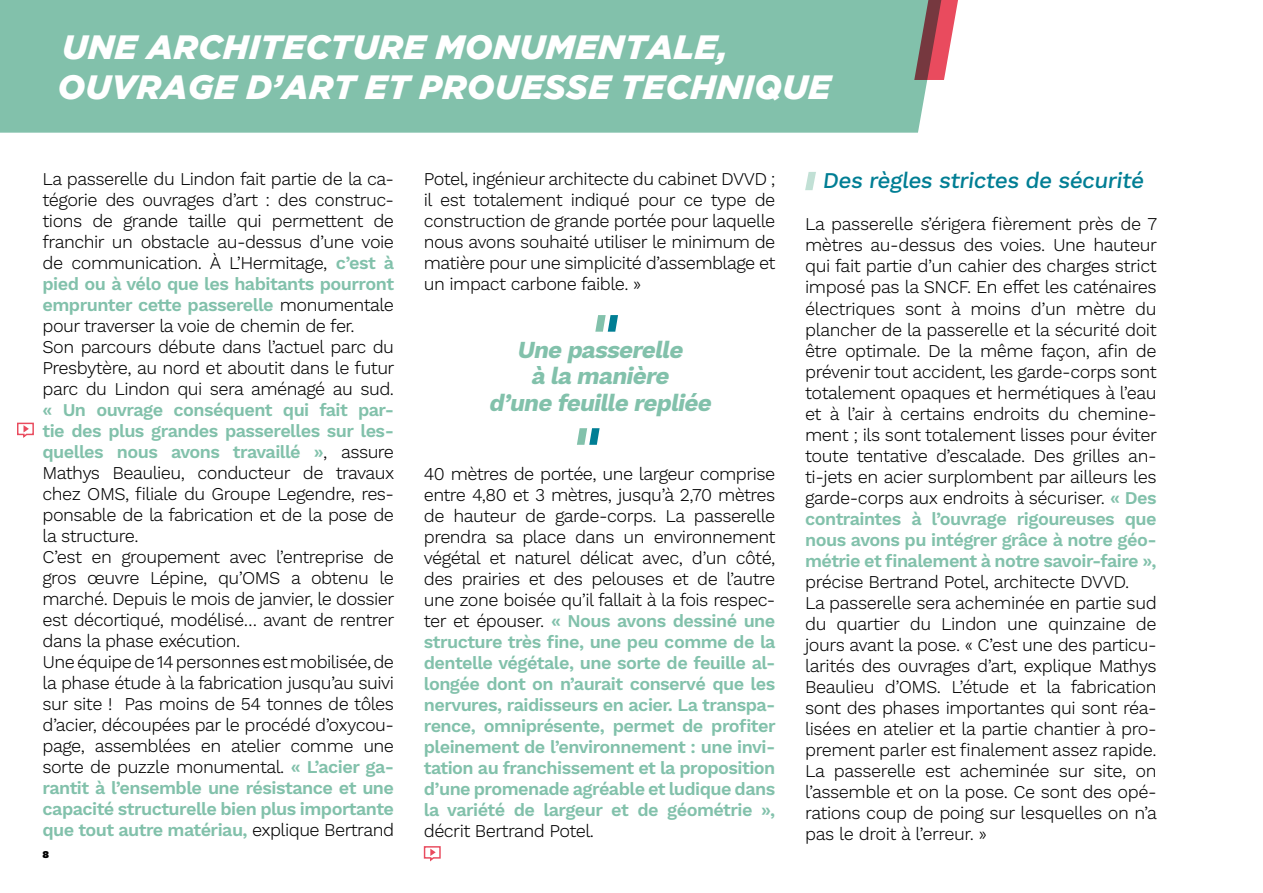
<style>
.page{position:relative;width:1263px;height:893px;background:#fff}
.page>*{position:absolute;margin:0;border:0;box-sizing:border-box;transform-origin:0 0}
.t1{font:italic 900 33.6px/40.3px "Gotham";letter-spacing:.015em;color:#fff}
.t2{font:italic 700 24px/26.4px "Work Sans";color:#82c1ab;text-align:center}
.t3{font:500 22.5px "Work Sans";color:#007e94}
.t4{font:300 18px/21px "Work Sans";letter-spacing:-.03em;color:#000}
.t5{font:600 18px/21px "Work Sans";letter-spacing:-.03em;color:#82c1ab;text-align:justify}
.t6{font:900 10.5px "Work Sans";color:#000}
.s1{font-weight:600;color:#82c1ab}
.s2{font-weight:300;color:#000}
</style>
<div class="page">
<svg style="left:805px;top:172px;width:11px;height:18px"></svg>
<div style="left:0;top:0;width:928px;height:133px;background:#82c1ab"></div>
<svg style="left:914px;top:0;width:44px;height:80px;background:#b9757b"></svg>
<svg style="left:595px;top:315px;width:23px;height:17px"></svg>
<svg style="left:577px;top:428px;width:23px;height:17px"></svg>
<svg style="left:423px;top:846px;width:18px;height:16px"></svg>
<svg style="left:17px;top:422px;width:17px;height:16px"></svg>
<h1 class="t1" style="left:58px;top:26px;width:775px">UNE ARCHITECTURE MONUMENTALE,<br>OUVRAGE D’ART ET PROUESSE TECHNIQUE</h1>
<p class="t4" style="left:43px;top:169px;width:353px">La passerelle du Lindon fait partie de la ca&shy;tégorie des ouvrages d’art : des construc&shy;tions de grande taille qui permettent de franchir un obstacle au-dessus d’une voie de communication. À L’Hermitage, <span class="s1">c’est à pied ou à vélo que les habitants pourront emprunter cette passerelle</span> monumentale pour traverser la voie de chemin de fer.<br>Son parcours débute dans l’actuel parc du Presbytère, au nord et aboutit dans le futur parc du Lindon qui sera aménagé au sud.</p>
<p class="t4" style="left:43px;top:400px;width:353px"><span class="s1">« Un ouvrage conséquent qui fait par&shy;tie des plus grandes passerelles sur les&shy;quelles nous avons travaillé »</span>, assure Mathys Beaulieu, conducteur de travaux chez OMS, filiale du Groupe Legendre, res&shy;ponsable de la fabrication et de la pose de la structure.<br>C’est en groupement avec l’entreprise de gros œuvre Lépine, qu’OMS a obtenu le marché. Depuis le mois de janvier, le dossier est décortiqué, modélisé… avant de rentrer dans la phase exécution.<br>Une équipe de 14 personnes est mobilisée, de la phase étude à la fabrication jusqu’au suivi sur site ! Pas moins de 54 tonnes de tôles d’acier, découpées par le procédé d’oxycou&shy;page, assemblées en atelier comme une sorte de puzzle monumental. <span class="s1">« L’acier ga&shy;rantit à l’ensemble une résistance et une capacité structurelle bien plus importante que tout autre matériau,</span> explique Bertrand</p>
<p class="t6" style="left:43px;top:849px;width:8px">8</p>
<p class="t4" style="left:424px;top:169px;width:353px;text-align:justify">Potel, ingénieur architecte du cabinet DVVD ; il est totalement indiqué pour ce type de construction de grande portée pour laquelle nous avons souhaité utiliser le minimum de matière pour une simplicité d’assemblage et un impact carbone faible. »</p>
<h2 class="t2" style="left:488px;top:338px;width:229px">Une passerelle<br>à la manière<br>d’une feuille repliée</h2>
<p class="t5" style="left:424px;top:464px;width:353px"><span class="s2">40 mètres de portée, une largeur comprise entre 4,80 et 3 mètres, jusqu’à 2,70 mètres de hauteur de garde-corps. La passerelle prendra sa place dans un environnement végétal et naturel délicat avec, d’un côté, des prairies et des pelouses et de l’autre une zone boisée qu’il fallait à la fois respec&shy;ter et épouser.</span> « Nous avons dessiné une structure très fine, une peu comme de la dentelle végétale, une sorte de feuille al&shy;longée dont on n’aurait conservé que les nervures, raidisseurs en acier. La transpa&shy;rence, omniprésente, permet de profiter pleinement de l’environnement : une invi&shy;tation au franchissement et la proposition d’une promenade agréable et ludique dans la variété de largeur et de géométrie »,</p>
<p class="t4" style="left:424px;top:821px;width:172px">décrit Bertrand Potel.</p>
<p class="t3" style="left:822px;top:168px;width:326px">Des règles strictes de sécurité</p>
<p class="t4" style="left:805px;top:215px;width:353px;text-align:justify">La passerelle s’érigera fièrement près de 7 mètres au-dessus des voies. Une hauteur qui fait partie d’un cahier des charges strict imposé pas la SNCF. En effet les caténaires électriques sont à moins d’un mètre du plancher de la passerelle et la sécurité doit être optimale. De la même façon, afin de prévenir tout accident, les garde-corps sont totalement opaques et hermétiques à l’eau et à l’air à certains endroits du chemine&shy;ment ; ils sont totalement lisses pour éviter toute tentative d’escalade. Des grilles an&shy;ti-jets en acier surplombent par ailleurs les garde-corps aux endroits à sécuriser. <span class="s1">« Des contraintes à l’ouvrage rigoureuses que nous avons pu intégrer grâce à notre géo&shy;métrie et finalement à notre savoir-faire »,</span></p>
<p class="t4" style="left:805px;top:572px;width:353px">précise Bertrand Potel, architecte DVVD.<br>La passerelle sera acheminée en partie sud du quartier du Lindon une quinzaine de jours avant la pose. « C’est une des particu&shy;larités des ouvrages d’art, explique Mathys Beaulieu d’OMS. L’étude et la fabrication sont des phases importantes qui sont réa&shy;lisées en atelier et la partie chantier à pro&shy;prement parler est finalement assez rapide.<br>La passerelle est acheminée sur site, on l’assemble et on la pose. Ce sont des opé&shy;rations coup de poing sur lesquelles on n’a pas le droit à l’erreur. »</p>
</div>
